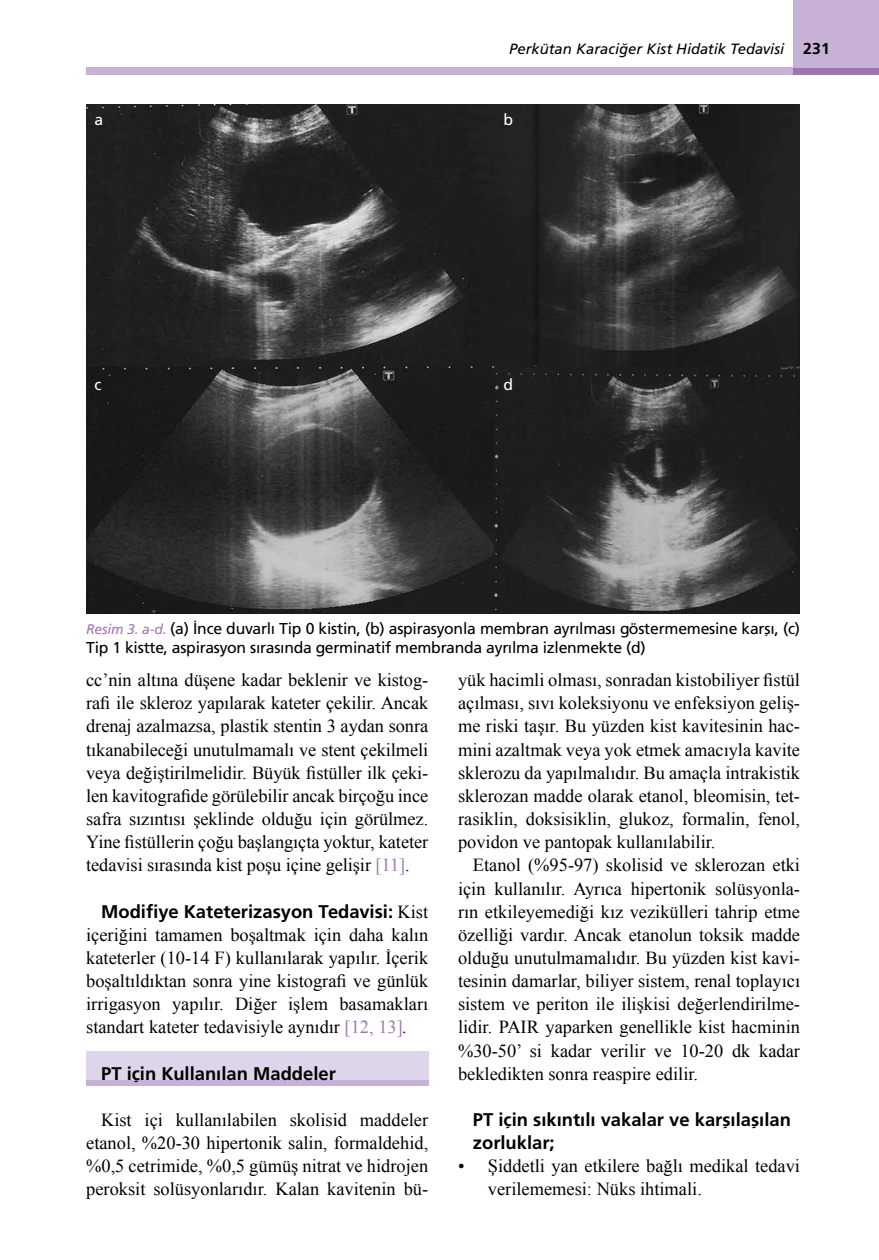
<style>
.page{position:relative;width:879px;height:1260px;background:#fff}
.page>*{position:absolute;margin:0;border:0;box-sizing:border-box;transform-origin:0 0}
.t1{font:18.38px/23.1px "Times New Roman";color:#000;text-align:justify}
.t2{font:18.38px/23.1px "Frutiger Bold Tr";color:#000}
.t3{font:15.75px/19.2px "Frutiger Normal Tr";letter-spacing:-.015em;color:#000}
.t4{font:15.75px "Frutiger Normal Tr";color:#fff}
.t5{font:14.88px "Frutiger Italic Tr";color:#000}
.s1{font-family:"Frutiger Bold Tr";font-size:15.75px}
.s2{font-family:"Frutiger Italic Tr";font-size:14px;color:#9e76b4}
.s3{color:#9e76b4}
.s4{font-family:"Times New Roman"}
.s5{font-style:italic}
</style>
<div class="page">
<div style="left:86px;top:1051px;width:342px;height:34px;background:#dfd5ea"></div>
<div style="left:86px;top:1081px;width:342px;height:5px;background:#c7b2d6"></div>
<img style="left:86px;top:104px;width:713px;height:509px">
<div style="left:792px;top:68px;width:86px;height:7px;background:#9e76b4"></div>
<div style="left:86px;top:68px;width:706px;height:7px;background:#c7b2d6"></div>
<div style="left:792px;top:0;width:86px;height:68px;background:#c7b2d6"></div>
<p class="t4" style="left:95px;top:110px;width:10px">a</p>
<p class="t5" style="left:509px;top:40px;width:322px">Perkütan Karaciğer Kist Hidatik Tedavisi <span class="s1">231</span></p>
<p class="t4" style="left:503px;top:110px;width:11px">b</p>
<p class="t4" style="left:95px;top:375px;width:8px">c</p>
<p class="t4" style="left:503px;top:375px;width:11px">d</p>
<p class="t3" style="left:86px;top:619px;width:715px"><span class="s2">Resim 3. a-d.</span> (a) İnce duvarlı Tip 0 kistin, (b) aspirasyonla membran ayrılması göstermemesine karşı, (c)<br>Tip 1 kistte, aspirasyon sırasında germinatif membranda ayrılma izlenmekte (d)</p>
<p class="t1" style="left:86px;top:668px;width:343px">cc’nin altına düşene kadar beklenir ve kistog&shy;rafi ile skleroz yapılarak kateter çekilir. Ancak drenaj azalmazsa, plastik stentin 3 aydan sonra tıkanabileceği unutulmamalı ve stent çekilmeli veya değiştirilmelidir. Büyük fistüller ilk çeki&shy;len kavitografide görülebilir ancak birçoğu ince safra sızıntısı şeklinde olduğu için görülmez.<br>Yine fistüllerin çoğu başlangıçta yoktur, kateter tedavisi sırasında kist poşu içine gelişir <span class="s3">[11]</span>.</p>
<p class="t2" style="left:101px;top:899px;width:328px">Modifiye Kateterizasyon Tedavisi: <span class="s4">Kist</span></p>
<p class="t1" style="left:86px;top:923px;width:343px">içeriğini tamamen boşaltmak için daha kalın kateterler (10-14 F) kullanılarak yapılır. İçerik boşaltıldıktan sonra yine kistografi ve günlük irrigasyon yapılır. Diğer işlem basamakları standart kateter tedavisiyle aynıdır <span class="s3">[12, 13]</span><span class="s5">.</span></p>
<p class="t2" style="left:101px;top:1061px;width:236px">PT için Kullanılan Maddeler</p>
<p class="t1" style="left:86px;top:1108px;width:343px;text-indent:15px">Kist içi kullanılabilen skolisid maddeler etanol, %20-30 hipertonik salin, formaldehid, %0,5 cetrimide, %0,5 gümüş nitrat ve hidrojen peroksit solüsyonlarıdır. Kalan kavitenin bü-</p>
<p class="t1" style="left:458px;top:668px;width:343px">yük hacimli olması, sonradan kistobiliyer fistül açılması, sıvı koleksiyonu ve enfeksiyon geliş&shy;me riski taşır. Bu yüzden kist kavitesinin hac&shy;mini azaltmak veya yok etmek amacıyla kavite sklerozu da yapılmalıdır. Bu amaçla intrakistik sklerozan madde olarak etanol, bleomisin, tet&shy;rasiklin, doksisiklin, glukoz, formalin, fenol, povidon ve pantopak kullanılabilir.</p>
<p class="t1" style="left:458px;top:853px;width:343px;text-indent:15px">Etanol (%95-97) skolisid ve sklerozan etki için kullanılır. Ayrıca hipertonik solüsyonla&shy;rın etkileyemediği kız vezikülleri tahrip etme özelliği vardır. Ancak etanolun toksik madde olduğu unutulmamalıdır. Bu yüzden kist kavi&shy;tesinin damarlar, biliyer sistem, renal toplayıcı sistem ve periton ile ilişkisi değerlendirilme&shy;lidir. PAIR yaparken genellikle kist hacminin %30-50’ si kadar verilir ve 10-20 dk kadar bekledikten sonra reaspire edilir.</p>
<p class="t2" style="left:472px;top:1108px;width:319px">PT için sıkıntılı vakalar ve karşılaşılan zorluklar;</p>
<p class="t1" style="left:487px;top:1154px;width:313px;text-indent:-30px">• Şiddetli yan etkilere bağlı medikal tedavi verilememesi: Nüks ihtimali.</p>
</div>
